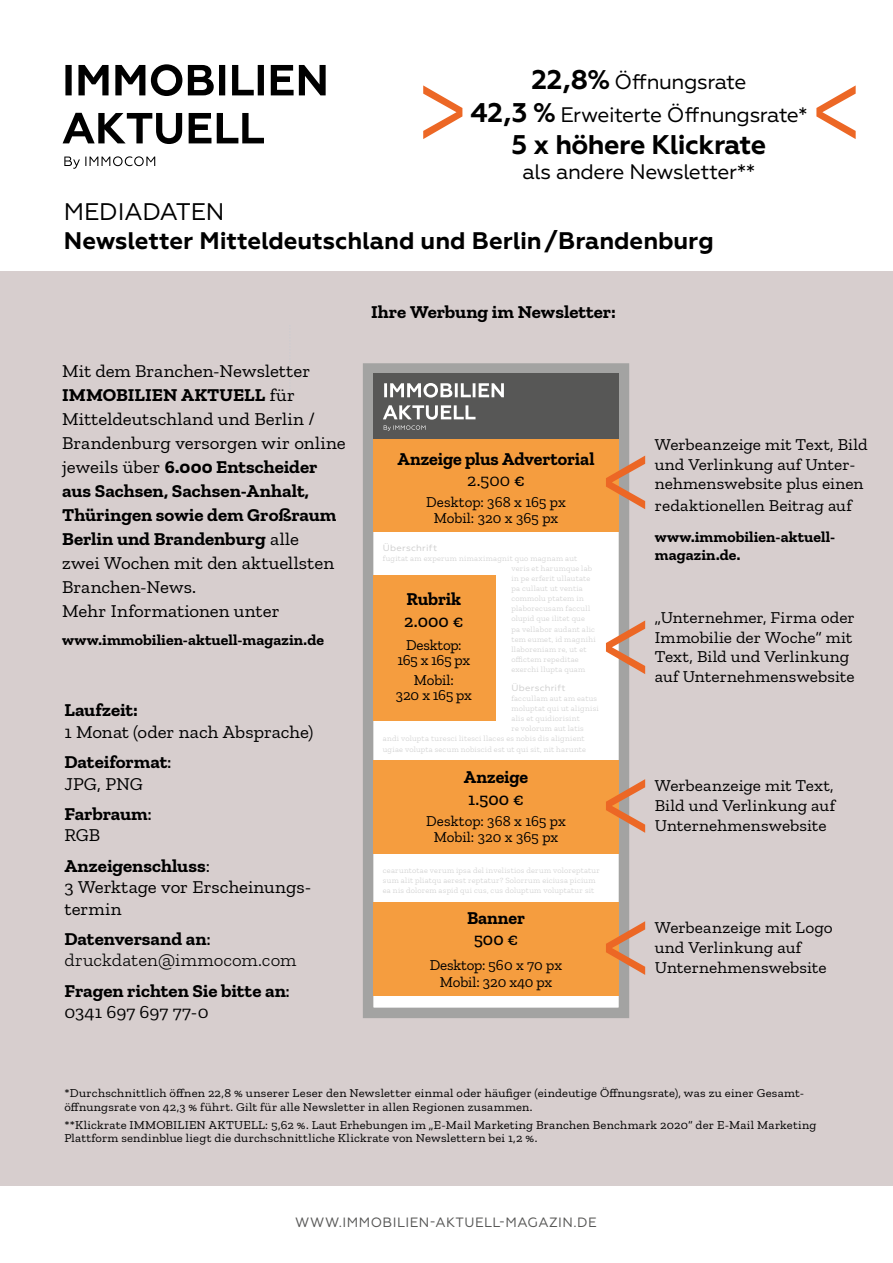
<style>
.page{position:relative;width:893px;height:1263px;background:#fff}
.page>*{position:absolute;margin:0;border:0;box-sizing:border-box;transform-origin:0 0}
.t1{font:700 27px "Geometria";letter-spacing:-.02em;color:#000}
.t2{font:700 24px "Geometria";letter-spacing:-.005em;color:#000}
.t3{font:24px "Geometria";letter-spacing:-.01em;color:#000}
.t4{font:21px/32.4px "Geometria";letter-spacing:-.025em;color:#000;text-align:center}
.t5{font:18px/24px "Zilla Slab";color:#000;scale:1.05 1}
.t6{font:700 18px/30.2px "Zilla Slab";letter-spacing:-.005em;color:#000;scale:1.05 1}
.t7{font:700 18px/21.6px "Zilla Slab";letter-spacing:-.005em;color:#000;text-align:center}
.t8{font:300 18px/21.6px "Zilla Slab";letter-spacing:.005em;color:#000;scale:1.05 1}
.t9{font:500 18px "Zilla Slab";letter-spacing:.005em;color:#000}
.t10{font:16.5px/19.8px "Zilla Slab";letter-spacing:.005em;color:#000;scale:1.05 1}
.t11{font:15px/16.5px "Zilla Slab";letter-spacing:-.005em;color:#000;text-align:center}
.t12{font:700 15px/18px "Zilla Slab";letter-spacing:.005em;color:#000;scale:1.05 1}
.t13{font:13.5px "Geometria";letter-spacing:.035em;color:#575756}
.t14{font:12px/13.5px "Zilla Slab";letter-spacing:.015em;color:#000;scale:1.05 1}
.t15{font:9px "Geometria";letter-spacing:.03em;color:#cfcfcf;scale:1.05 1}
.t16{font:300 7.8px/10.2px "Zilla Slab";letter-spacing:.025em;color:#cfcfcf;scale:1.05 1}
.s1{font-weight:700;font-size:27px}
.s2{font-weight:700}
.s3{font-weight:500}
.s4{font-weight:400}
</style>
<div class="page">
<div style="left:0;top:271px;width:893px;height:914px;background:#d7cece"></div>
<svg style="left:363px;top:363px;width:267px;height:655px;background:#e8e8e8"></svg>
<div style="left:373px;top:438px;width:246px;height:94px;background:#f59d3f"></div>
<div style="left:373px;top:760px;width:246px;height:94px;background:#f59d3f"></div>
<div style="left:373px;top:902px;width:246px;height:94px;background:#f59d3f"></div>
<div style="left:373px;top:575px;width:123px;height:145px;background:#f59d3f"></div>
<div style="left:373px;top:374px;width:246px;height:65px;background:#575756"></div>
<svg style="left:383px;top:405px;width:92px;height:26px"></svg>
<svg style="left:384px;top:383px;width:120px;height:15px"></svg>
<svg style="left:606px;top:456px;width:39px;height:53px"></svg>
<svg style="left:606px;top:620px;width:39px;height:54px"></svg>
<svg style="left:606px;top:779px;width:39px;height:54px"></svg>
<svg style="left:606px;top:921px;width:39px;height:54px"></svg>
<svg style="left:423px;top:85px;width:39px;height:54px"></svg>
<svg style="left:816px;top:85px;width:40px;height:54px"></svg>
<svg style="left:64px;top:156px;width:91px;height:13px"></svg>
<svg style="left:63px;top:113px;width:201px;height:31px"></svg>
<svg style="left:65px;top:64px;width:261px;height:32px"></svg>
<h3 class="t4" style="left:471px;top:66px;width:338px"><span class="s1">22,8%</span> Öffnungsrate<br><span class="s1">42,3 %</span> Erweiterte Öffnungsrate*</h3>
<h1 class="t1" style="left:512px;top:129px;width:256px">5 x höhere Klickrate</h1>
<h3 class="t4" style="left:523px;top:156px;width:234px">als andere Newsletter**</h3>
<h2 class="t3" style="left:64px;top:198px;width:162px">MEDIADATEN</h2>
<h2 class="t2" style="left:64px;top:226px;width:651px">Newsletter Mitteldeutschland und Berlin / Brandenburg</h2>
<p class="t5" style="left:62px;top:360px;width:272px">Mit dem Branchen-Newsletter<br><span class="s2">IMMOBILIEN AKTUELL</span> für<br>Mitteldeutschland und Berlin /<br>Brandenburg versorgen wir online jeweils über <span class="s2">6.000 Entscheider aus Sachsen, Sachsen-Anhalt,<br>Thüringen sowie dem Großraum<br>Berlin und Brandenburg</span> alle<br>zwei Wochen mit den aktuellsten<br>Branchen-News.<br>Mehr Informationen unter</p>
<h3 class="t12" style="left:62px;top:631px;width:251px">www.immobilien-aktuell-magazin.de</h3>
<h3 class="t6" style="left:64px;top:695px;width:71px">Laufzeit:</h3>
<h3 class="t5" style="left:64px;top:717px;width:239px;line-height:30.2px">1 Monat (oder nach Absprache)<br><span class="s2">Dateiformat</span><span class="s3">:</span></h3>
<h3 class="t6" style="left:64px;top:769px;width:85px"><span class="s4">JPG, PNG<br></span>Farbraum<span class="s3">:</span></h3>
<h3 class="t6" style="left:64px;top:820px;width:140px"><span class="s4">RGB<br></span>Anzeigenschluss<span class="s4">:</span></h3>
<h3 class="t5" style="left:64px;top:876px;width:233px;line-height:21.6px">3 Werktage vor Erscheinungs-- termin</h3>
<h3 class="t8" style="left:64px;top:928px;width:222px"><span class="s2">Datenversand an</span><span class="s3">: </span>druckdaten@immocom.com</h3>
<h3 class="t6" style="left:64px;top:980px;width:216px;line-height:21.6px">Fragen richten Sie bitte an<span class="s3">:<br></span><span class="s4">0341 697 697 77-0</span></h3>
<h3 class="t6" style="left:371px;top:297px;width:234px">Ihre Werbung im Newsletter:</h3>
<h3 class="t7" style="left:397px;top:448px;width:198px">Anzeige plus Advertorial<br><span class="s4">2.500</span> <span class="s3">€</span></h3>
<h3 class="t11" style="left:426px;top:494px;width:141px">Desktop: 368 x 165 px<br>Mobil: 320 x 365 px</h3>
<p class="t15" style="left:383px;top:542px;width:53px">Überschrift</p>
<p class="t16" style="left:511px;top:553px;width:82px;text-indent:-129px">fugitat am experum nimaximagnit quo magnam aut veris et harumque lab in pe erferit ullautate pa cullaut ut ventia commolu ptatem in plaborecusam faccull olupid que ilitet que<br>pa vellabor audant alic tem eumet, id magnihi llaboreniam re, ut et offictem repeditae exerchi llupta quam</p>
<p class="t15" style="left:511px;top:682px;width:53px">Überschrift</p>
<p class="t16" style="left:511px;top:693px;width:83px">faccullam aut am eatus</p>
<p class="t16" style="left:511px;top:703px;width:85px">moluptat qui ut alignisi</p>
<p class="t16" style="left:511px;top:713px;width:67px">alis et quidiorisint</p>
<p class="t16" style="left:511px;top:724px;width:70px">re volorum aut latis</p>
<p class="t16" style="left:383px;top:734px;width:194px">andi volupta turesci litesci llaces es nobis dis alignient</p>
<p class="t16" style="left:383px;top:744px;width:195px">ugiae volupta secum nobiscid est ut qui sit, nit harunte</p>
<h3 class="t7" style="left:406px;top:588px;width:56px">Rubrik</h3>
<h3 class="t9" style="left:404px;top:611px;width:61px">2.000 €</h3>
<h3 class="t11" style="left:397px;top:638px;width:74px;line-height:15px">Desktop:<br>165 x 165 px</h3>
<h3 class="t11" style="left:396px;top:672px;width:78px;line-height:15px">Mobil:<br>320 x 165 px</h3>
<h3 class="t7" style="left:464px;top:767px;width:66px">Anzeige</h3>
<h3 class="t9" style="left:468px;top:789px;width:57px">1.500 €</h3>
<h3 class="t11" style="left:426px;top:813px;width:141px">Desktop: 368 x 165 px<br>Mobil: 320 x 365 px</h3>
<p class="t16" style="left:383px;top:865px;width:208px">cearuntotae verum ipsa del invelistios derum voloreptatur sum alit pliatqu aerest reptatur? Solorrum eiciusa picium ea nis dolorem aspid qui cus, cus doluptum voluptatur sit</p>
<h3 class="t7" style="left:467px;top:907px;width:60px">Banner</h3>
<h3 class="t9" style="left:474px;top:929px;width:46px">500 €</h3>
<h3 class="t11" style="left:430px;top:957px;width:134px">Desktop: 560 x 70 px<br>Mobil: 320 x40 px</h3>
<h3 class="t10" style="left:655px;top:435px;width:204px">Werbeanzeige mit Text, Bild und Verlinkung auf Unter&shy;nehmenswebsite plus einen</h3>
<h3 class="t10" style="left:655px;top:496px;width:189px">redaktionellen Beitrag auf</h3>
<h3 class="t12" style="left:655px;top:528px;width:173px">www.immobilien-aktuell&shy;magazin.de.</h3>
<h3 class="t10" style="left:655px;top:607px;width:192px">„Unternehmer, Firma oder<br>Immobilie der Woche“ mit<br>Text, Bild und Verlinkung auf Unternehmenswebsite</h3>
<h3 class="t10" style="left:655px;top:776px;width:173px;text-align:justify">Werbeanzeige mit Text, Bild und Verlinkung auf Unternehmenswebsite</h3>
<h3 class="t10" style="left:655px;top:918px;width:171px">Werbeanzeige mit Logo und Verlinkung auf<br>Unternehmenswebsite</h3>
<h3 class="t14" style="left:64px;top:1087px;width:706px">*Durchschnittlich öffnen 22,8 % unserer Leser den Newsletter einmal oder häufiger (eindeutige Öffnungsrate), was zu einer Gesamt&shy;öffnungsrate von 42,3 % führt. Gilt für alle Newsletter in allen Regionen zusammen.</h3>
<h3 class="t14" style="left:64px;top:1118px;width:718px">**Klickrate IMMOBILIEN AKTUELL: 5,62 %. Laut Erhebungen im „E-Mail Marketing Branchen Benchmark 2020“ der E-Mail Marketing<br>Plattform sendinblue liegt die durchschnittliche Klickrate von Newslettern bei 1,2 %.</h3>
<h3 class="t13" style="left:295px;top:1214px;width:303px">WWW.IMMOBILIEN-AKTUELL-MAGAZIN.DE</h3>
</div>
